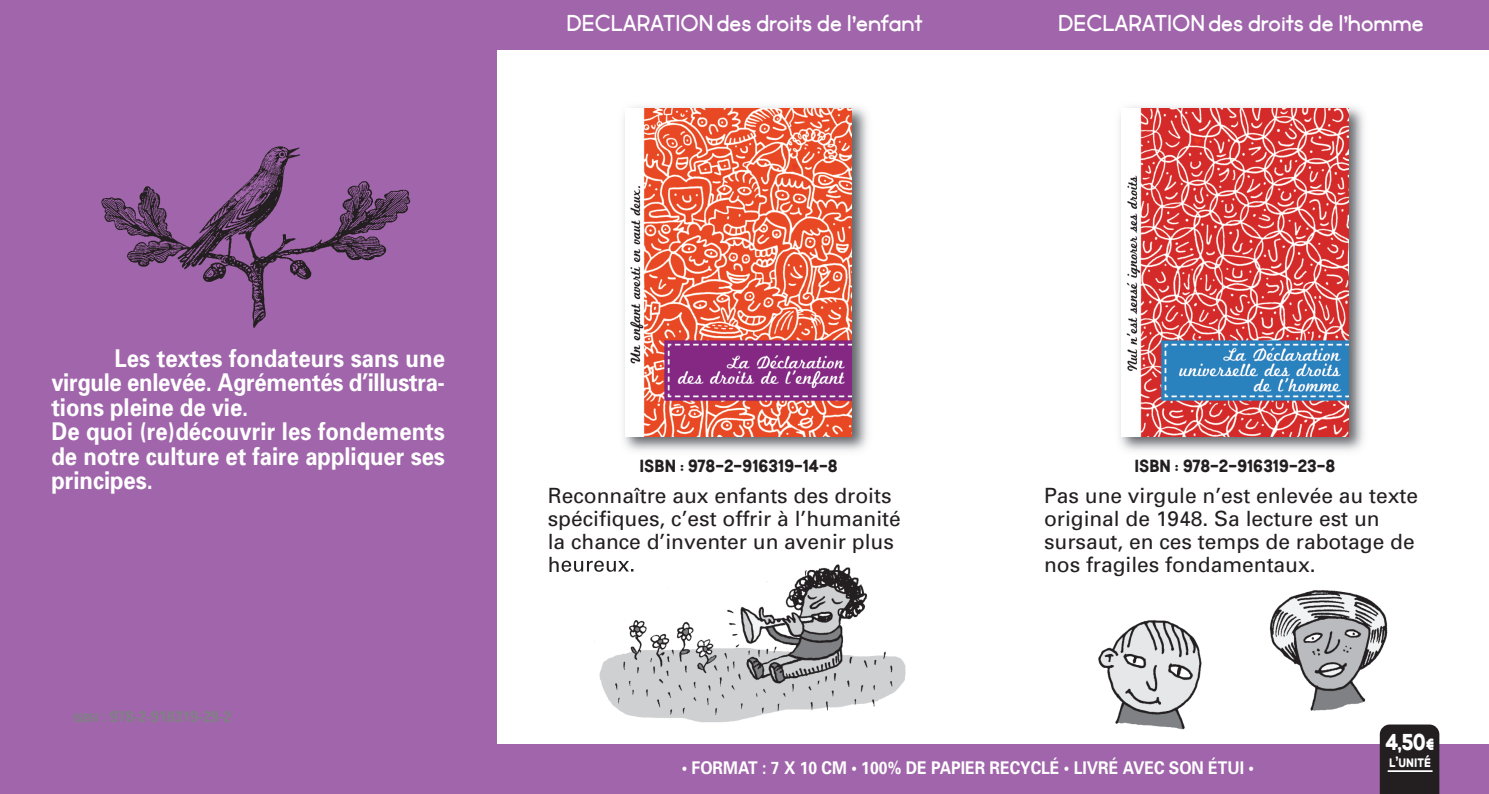
<style>
.page{position:relative;width:1489px;height:794px;background:#fff}
.page>*{position:absolute;margin:0;border:0;box-sizing:border-box;transform-origin:0 0}
.t1{font:700 24.5px/24.5px "Univers";color:#fff;scale:.9 1}
.t2{font:24.5px "Market Fresh";color:#fff}
.t3{font:700 24.5px "Market Fresh";color:#fff}
.t4{font:21px/22.8px "Univers";color:#231f20}
.t5{font:700 17.5px "Univers";color:#fff;scale:.9 1}
.t6{font:17.5px "Market Fresh Bold All Caps";color:#231f20}
.t7{font:700 15.75px "Univers";color:#808285;scale:.9 1}
.t8{font:700 13.12px "Market Fresh";color:#fff}
.s1{font-size:11.9px}
.s2{font-size:17.5px}
</style>
<div class="page">
<div style="left:0;top:744px;width:1488px;height:50px;background:#a065aa"></div>
<div style="left:0;top:2px;width:496px;height:792px;background:#a065aa"></div>
<div style="left:0;top:0;width:1488px;height:50px;background:#a065aa"></div>
<img style="left:623px;top:106px;width:245px;height:345px">
<img style="left:625px;top:109px;width:226px;height:327px">
<img style="left:1119px;top:106px;width:245px;height:345px">
<img style="left:1121px;top:109px;width:226px;height:327px">
<img style="left:1098px;top:590px;width:290px;height:140px">
<div style="left:1379px;top:724px;width:60px;height:70px;background:#231f20"></div>
<hr style="left:1387px;top:770px;width:45px;height:2px;background:#fff">
<img style="left:594px;top:564px;width:312px;height:159px">
<img style="left:561px;top:560px;width:72px;height:12px">
<img style="left:101px;top:146px;width:310px;height:182px">
<p class="t2" style="left:566px;top:12px;width:357px">DECLARATIONdes droits de l’enfant</p>
<p class="t2" style="left:1058px;top:12px;width:367px">DECLARATIONdes droits de l’homme</p>
<p class="t1" style="left:51px;top:348px;width:439px;text-indent:63px">Les textes fondateurs sans une virgule enlevée. Agrémentés d’illustra&shy;tions pleine de vie.<br>De quoi (re)découvrir les fondements de notre culture et faire appliquer ses principes.</p>
<p class="t7" style="left:73px;top:711px;width:177px"><span class="s1">ISBN</span> : 978-2-916319-29-2</p>
<p class="t6" style="left:639px;top:458px;width:200px">ISBN : 978-2-916319-14-8</p>
<p class="t6" style="left:1134px;top:458px;width:202px">ISBN : 978-2-916319-23-8</p>
<p class="t4" style="left:547px;top:486px;width:354px">Reconnaître aux enfants des droits spécifiques, c’est offrir à l’humanité la chance d’inventer un avenir plus</p>
<p class="t4" style="left:1043px;top:486px;width:375px">Pas une virgule n’est enlevée au texte original de 1948. Sa lecture est un sursaut, en ces temps de rabotage de nos fragiles fondamentaux.</p>
<p class="t5" style="left:681px;top:761px;width:637px">• FORMAT : 7 X 10 CM • 100% DE PAPIER RECYCLÉ • LIVRÉ AVEC SON ÉTUI •</p>
<p class="t3" style="left:1385px;top:731px;width:51px">4,50<span class="s2">€</span></p>
<p class="t8" style="left:1388px;top:757px;width:43px">l<span class="s2">’</span>uNité</p>
</div>
